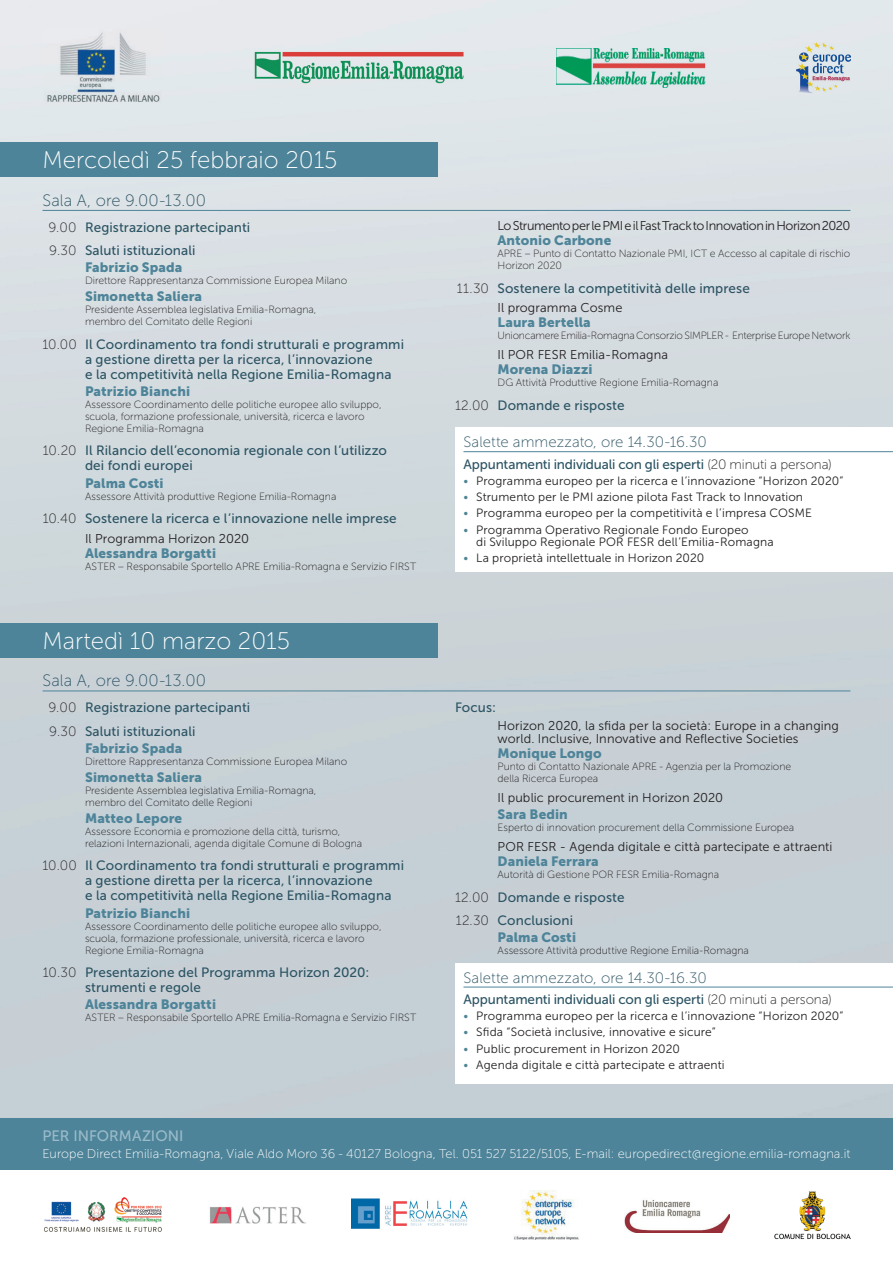
<style>
.page{position:relative;width:893px;height:1263px;background:#fff}
.page>*{position:absolute;margin:0;border:0;box-sizing:border-box;transform-origin:0 0}
.t1{font:24px "Museo Sans 100";color:#fff}
.t2{font:16.5px "Museo Sans 100";letter-spacing:.005em;color:#2c5464}
.t3{font:15px "Museo Sans 100";color:#2c5464}
.t4{font:15px "Museo Sans 500";letter-spacing:.005em;color:#9bbbca}
.t5{font:13.5px/15px "Museo Sans 500";letter-spacing:.005em;color:#2c5464}
.t6{font:13.5px "Museo Sans 900";letter-spacing:.005em;color:#4e8499}
.t7{font:12.75px/13.5px "Museo Sans 300";letter-spacing:.005em;color:#231f20}
.t8{font:12.75px "Museo Sans 100";letter-spacing:.005em;color:#fff}
.t9{font:12.75px "Museo Sans 300";letter-spacing:-.035em;color:#231f20}
.t10{font:12px/12px "Museo Sans 300";letter-spacing:.01em;color:#231f20}
.t11{font:10.5px/12px "Museo Sans 100";color:#231f20}
.t12{font:10.5px "Museo Sans 100";letter-spacing:-.02em;color:#231f20}
.s1{font-family:"Museo Sans 100";color:#231f20}
.s2{color:#4e8499}
</style>
<div class="page">
<img style="left:0;top:0;width:893px;height:1118px">
<hr style="left:43px;top:210px;width:807px;height:1px;background:#4e8499">
<hr style="left:43px;top:691px;width:807px;height:1px;background:#4e8499">
<div style="left:0;top:142px;width:438px;height:34px;background:#4e8499"></div>
<div style="left:0;top:623px;width:438px;height:34px;background:#4e8499"></div>
<div style="left:0;top:1118px;width:893px;height:51px;background:#4e8499"></div>
<div style="left:455px;top:427px;width:438px;height:145px;background:#fff"></div>
<hr style="left:463px;top:451px;width:430px;height:1px;background:#4e8499">
<div style="left:455px;top:963px;width:438px;height:120px;background:#fff"></div>
<hr style="left:463px;top:987px;width:430px;height:1px;background:#4e8499">
<img style="left:210px;top:1207px;width:96px;height:16px">
<img style="left:351px;top:1198px;width:117px;height:31px">
<img style="left:514px;top:1191px;width:65px;height:48px">
<img style="left:625px;top:1200px;width:105px;height:33px">
<img style="left:44px;top:1197px;width:118px;height:35px">
<img style="left:556px;top:48px;width:149px;height:40px">
<img style="left:252px;top:50px;width:213px;height:36px">
<img style="left:796px;top:42px;width:54px;height:52px">
<img style="left:775px;top:1191px;width:75px;height:48px">
<img style="left:43px;top:30px;width:118px;height:76px">
<h1 class="t1" style="left:43px;top:147px;width:297px">Mercoledì 25 febbraio 2015</h1>
<h2 class="t2" style="left:43px;top:191px;width:165px">Sala A, ore 9.00-13.00</h2>
<p class="t5" style="left:48px;top:215px;width:203px;line-height:23.5px"><span class="s1">9.00</span> Registrazione partecipanti<br><span class="s1">9.30</span> Saluti istituzionali</p>
<p class="t6" style="left:85px;top:260px;width:99px">Fabrizio Spada</p>
<p class="t11" style="left:85px;top:275px;width:264px">Direttore Rappresentanza Commissione Europea Milano</p>
<p class="t6" style="left:85px;top:289px;width:119px">Simonetta Saliera</p>
<p class="t11" style="left:85px;top:304px;width:233px">Presidente Assemblea legislativa Emilia-Romagna, membro del Comitato delle Regioni</p>
<p class="t5" style="left:85px;top:337px;width:321px;text-indent:-43px"><span class="s1">10.00</span> Il Coordinamento tra fondi strutturali e programmi a gestione diretta per la ricerca, l’innovazione<br>e la competitività nella Regione Emilia-Romagna</p>
<p class="t6" style="left:85px;top:383px;width:107px">Patrizio Bianchi</p>
<p class="t11" style="left:85px;top:398px;width:298px">Assessore Coordinamento delle politiche europee allo sviluppo, scuola, formazione professionale, università, ricerca e lavoro<br>Regione Emilia-Romagna</p>
<p class="t5" style="left:85px;top:443px;width:303px;text-indent:-42px"><span class="s1">10.20</span> Il Rilancio dell’economia regionale con l’utilizzo dei fondi europei</p>
<p class="t6" style="left:85px;top:475px;width:80px">Palma Costi</p>
<p class="t11" style="left:85px;top:490px;width:253px">Assessore Attività produttive Regione Emilia-Romagna</p>
<p class="t5" style="left:43px;top:511px;width:355px"><span class="s1">10.40</span> Sostenere la ricerca e l’innovazione nelle imprese</p>
<p class="t7" style="left:85px;top:532px;width:166px">Il Programma Horizon 2020</p>
<p class="t6" style="left:85px;top:545px;width:133px">Alessandra Borgatti</p>
<p class="t11" style="left:85px;top:560px;width:333px">ASTER – Responsabile Sportello APRE Emilia-Romagna e Servizio FIRST</p>
<h1 class="t1" style="left:43px;top:627px;width:249px">Martedì 10 marzo 2015</h1>
<h2 class="t2" style="left:43px;top:672px;width:165px">Sala A, ore 9.00-13.00</h2>
<p class="t5" style="left:48px;top:696px;width:203px;line-height:23.5px"><span class="s1">9.00</span> Registrazione partecipanti<br><span class="s1">9.30</span> Saluti istituzionali</p>
<p class="t6" style="left:85px;top:740px;width:99px">Fabrizio Spada</p>
<p class="t11" style="left:85px;top:755px;width:264px">Direttore Rappresentanza Commissione Europea Milano</p>
<p class="t6" style="left:85px;top:769px;width:119px">Simonetta Saliera</p>
<p class="t11" style="left:85px;top:784px;width:233px">Presidente Assemblea legislativa Emilia-Romagna, membro del Comitato delle Regioni</p>
<p class="t6" style="left:85px;top:810px;width:99px">Matteo Lepore</p>
<p class="t11" style="left:85px;top:825px;width:279px">Assessore Economia e promozione della città, turismo, relazioni Internazionali, agenda digitale Comune di Bologna</p>
<p class="t5" style="left:85px;top:858px;width:321px;text-indent:-43px"><span class="s1">10.00</span> Il Coordinamento tra fondi strutturali e programmi a gestione diretta per la ricerca, l’innovazione<br>e la competitività nella Regione Emilia-Romagna</p>
<p class="t6" style="left:85px;top:905px;width:107px">Patrizio Bianchi</p>
<p class="t11" style="left:85px;top:920px;width:298px">Assessore Coordinamento delle politiche europee allo sviluppo, scuola, formazione professionale, università, ricerca e lavoro<br>Regione Emilia-Romagna</p>
<p class="t5" style="left:85px;top:965px;width:286px;text-indent:-42px"><span class="s1">10.30</span> Presentazione del Programma Horizon 2020: strumenti e regole</p>
<p class="t6" style="left:85px;top:997px;width:133px">Alessandra Borgatti</p>
<p class="t11" style="left:85px;top:1012px;width:333px">ASTER – Responsabile Sportello APRE Emilia-Romagna e Servizio FIRST</p>
<p class="t9" style="left:497px;top:219px;width:354px">Lo Strumento per le PMI e il Fast Track to Innovation in Horizon 2020</p>
<p class="t6" style="left:497px;top:233px;width:115px">Antonio Carbone</p>
<p class="t11" style="left:497px;top:247px;width:354px">APRE – Punto di Contatto Nazionale PMI, ICT e Accesso al capitale di rischio<br>Horizon 2020</p>
<p class="t5" style="left:457px;top:280px;width:295px"><span class="s1">11.30</span> Sostenere la competitività delle imprese</p>
<p class="t7" style="left:497px;top:301px;width:127px">Il programma Cosme</p>
<p class="t6" style="left:497px;top:315px;width:95px">Laura Bertella</p>
<p class="t12" style="left:497px;top:330px;width:354px">Unioncamere Emilia-Romagna Consorzio SIMPLER - Enterprise Europe Network</p>
<p class="t7" style="left:497px;top:348px;width:172px">Il POR FESR Emilia-Romagna</p>
<p class="t6" style="left:497px;top:362px;width:97px">Morena Diazzi</p>
<p class="t11" style="left:497px;top:377px;width:222px">DG Attività Produttive Regione Emilia-Romagna</p>
<p class="t5" style="left:455px;top:398px;width:171px"><span class="s1">12.00</span> Domande e risposte</p>
<h3 class="t3" style="left:463px;top:434px;width:245px">Salette ammezzato, ore 14.30-16.30</h3>
<p class="t5" style="left:463px;top:456px;width:370px">Appuntamenti individuali con gli esperti <span class="s1">(20 minuti a persona)</span></p>
<p class="t10" style="left:463px;top:475px;width:381px"><span class="s2">•</span> Programma europeo per la ricerca e l’innovazione “Horizon 2020”</p>
<p class="t10" style="left:463px;top:491px;width:341px"><span class="s2">•</span> Strumento per le PMI azione pilota Fast Track to Innovation</p>
<p class="t10" style="left:463px;top:507px;width:350px"><span class="s2">•</span> Programma europeo per la competitività e l’impresa COSME</p>
<p class="t10" style="left:476px;top:523px;width:299px;text-indent:-13px"><span class="s2">•</span> Programma Operativo Regionale Fondo Europeo<br>di Sviluppo Regionale POR FESR dell’Emilia-Romagna</p>
<p class="t10" style="left:463px;top:552px;width:242px"><span class="s2">•</span> La proprietà intellettuale in Horizon 2020</p>
<p class="t5" style="left:455px;top:700px;width:43px">Focus:</p>
<p class="t7" style="left:497px;top:719px;width:343px">Horizon 2020, la sfida per la società: Europe in a changing world. Inclusive, Innovative and Reflective Societies</p>
<p class="t6" style="left:497px;top:746px;width:106px">Monique Longo</p>
<p class="t11" style="left:497px;top:761px;width:295px">Punto di Contatto Nazionale APRE - Agenzia per la Promozione della Ricerca Europea</p>
<p class="t7" style="left:497px;top:791px;width:227px">Il public procurement in Horizon 2020</p>
<p class="t6" style="left:497px;top:807px;width:72px">Sara Bedin</p>
<p class="t11" style="left:497px;top:822px;width:298px">Esperto di innovation procurement della Commissione Europea</p>
<p class="t7" style="left:497px;top:840px;width:337px">POR FESR - Agenda digitale e città partecipate e attraenti</p>
<p class="t6" style="left:497px;top:854px;width:103px">Daniela Ferrara</p>
<p class="t11" style="left:497px;top:869px;width:223px">Autorità di Gestione POR FESR Emilia-Romagna</p>
<p class="t5" style="left:455px;top:885px;width:171px;line-height:23.5px"><span class="s1">12.00</span> Domande e risposte<br><span class="s1">12.30</span> Conclusioni</p>
<p class="t6" style="left:497px;top:930px;width:80px">Palma Costi</p>
<p class="t11" style="left:497px;top:945px;width:253px">Assessore Attività produttive Regione Emilia-Romagna</p>
<h3 class="t3" style="left:463px;top:969px;width:245px">Salette ammezzato, ore 14.30-16.30</h3>
<p class="t5" style="left:463px;top:992px;width:370px">Appuntamenti individuali con gli esperti <span class="s1">(20 minuti a persona)</span></p>
<p class="t10" style="left:463px;top:1010px;width:381px"><span class="s2">•</span> Programma europeo per la ricerca e l’innovazione “Horizon 2020”</p>
<p class="t10" style="left:463px;top:1026px;width:254px"><span class="s2">•</span> Sfida “Società inclusive, innovative e sicure”</p>
<p class="t10" style="left:463px;top:1042px;width:218px"><span class="s2">•</span> Public procurement in Horizon 2020</p>
<p class="t10" style="left:463px;top:1059px;width:263px"><span class="s2">•</span> Agenda digitale e città partecipate e attraenti</p>
<h3 class="t4" style="left:43px;top:1128px;width:143px">PER INFORMAZIONI</h3>
<p class="t8" style="left:43px;top:1147px;width:809px">Europe Direct Emilia-Romagna, Viale Aldo Moro 36 - 40127 Bologna, Tel. 051 527 5122/5105, E-mail: europedirect@regione.emilia-romagna.it</p>
</div>
